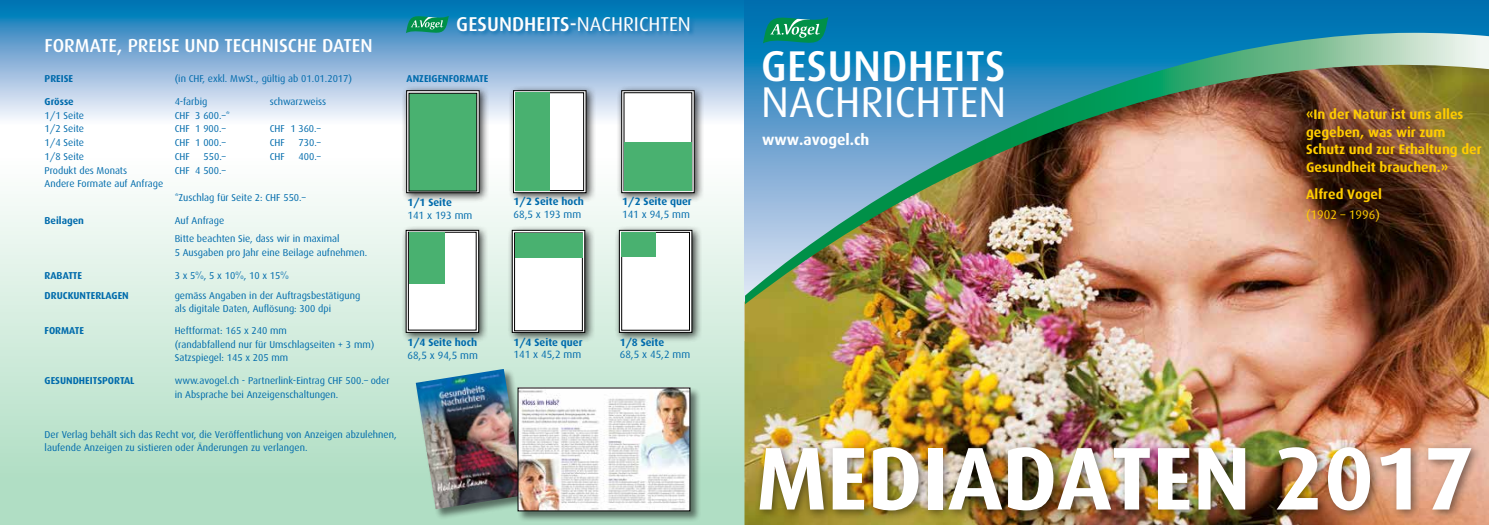
<style>
.page{position:relative;width:1489px;height:525px;background:#fff}
.page>*{position:absolute;margin:0;border:0;box-sizing:border-box;transform-origin:0 0}
.t1{font:700 89.12px "Dax";letter-spacing:-.005em;color:#fff}
.t2{font:500 43px "Dax";letter-spacing:.005em;color:#fff}
.t3{font:43px "Dax";color:#fff}
.t4{font:500 20px "Dax";letter-spacing:.005em;color:#fff}
.t5{font:500 18.75px "Dax CE";color:#fff}
.t6{font:700 15.38px "Dax";color:#fff}
.t7{font:700 13.75px/17.5px "Dax";color:#fc0}
.t8{font:12.5px "Dax";color:#fc0}
.t9{font:700 10.62px "Dax";color:#006bac}
.t10{font:10.62px "Dax";color:#006bac}
.t11{font:10px/13.8px "Dax";color:#006bac}
.t12{font:700 10px "Dax";color:#006bac}
.s1{font-size:7.5px}
.s2{font-size:6.25px}
.s3{font-weight:400}
</style>
<div class="page">
<svg style="left:0;top:0;width:744px;height:119px;background:#77add5"></svg>
<div style="left:0;top:154px;width:744px;height:370px;background:linear-gradient(to bottom,#fefefe,#a8dbbe)"></div>
<div style="left:744px;top:0;width:744px;height:340px;background:#0072b1"></div>
<img style="left:744px;top:45px;width:744px;height:479px">
<svg style="left:406px;top:16px;width:43px;height:17px"></svg>
<div style="left:456px;top:16px;width:239px;height:21px;background:#006bac;opacity:.75"></div>
<div style="left:401px;top:85px;width:88px;height:118px;background:#000;opacity:.75"></div>
<svg style="left:406px;top:90px;width:73px;height:103px"></svg>
<div style="left:409px;top:93px;width:68px;height:98px;background:#49b170;border:1px solid #000"></div>
<div style="left:508px;top:85px;width:88px;height:118px;background:#000;opacity:.75"></div>
<svg style="left:513px;top:90px;width:73px;height:103px"></svg>
<div style="left:515px;top:92px;width:69px;height:99px;background:#fff;border:1px solid #000"></div>
<div style="left:616px;top:85px;width:88px;height:118px;background:#000;opacity:.75"></div>
<svg style="left:621px;top:90px;width:73px;height:103px"></svg>
<div style="left:623px;top:92px;width:69px;height:99px;background:#fff;border:1px solid #000"></div>
<div style="left:516px;top:92px;width:34px;height:99px;background:#49b170"></div>
<div style="left:624px;top:141px;width:68px;height:49px;background:#49b170"></div>
<div style="left:401px;top:225px;width:88px;height:117px;background:#000;opacity:.75"></div>
<div style="left:406px;top:230px;width:73px;height:102px;background:#4e4e4e;border:1px solid #000"></div>
<div style="left:408px;top:232px;width:68px;height:98px;background:#fff;border:1px solid #000"></div>
<div style="left:507px;top:225px;width:88px;height:117px;background:#000;opacity:.75"></div>
<svg style="left:512px;top:230px;width:73px;height:102px"></svg>
<div style="left:514px;top:232px;width:68px;height:99px;background:#fff;border:1px solid #000"></div>
<div style="left:614px;top:225px;width:88px;height:117px;background:#000;opacity:.75"></div>
<div style="left:619px;top:230px;width:73px;height:102px;background:#020202;border:1px solid #000"></div>
<div style="left:621px;top:232px;width:68px;height:98px;background:#fff;border:1px solid #000"></div>
<div style="left:514px;top:233px;width:68px;height:24px;background:#49b170"></div>
<div style="left:622px;top:232px;width:33px;height:25px;background:#49b170"></div>
<div style="left:409px;top:232px;width:35px;height:51px;background:#49b170"></div>
<div style="left:415px;top:368px;width:119px;height:151px;background:#000;opacity:.5"></div>
<img style="left:416px;top:369px;width:108px;height:140px">
<img style="left:745px;top:32px;width:743px;height:272px">
<svg style="left:763px;top:17px;width:65px;height:26px"></svg>
<div style="left:753px;top:441px;width:728px;height:80px;background:#000;opacity:.49"></div>
<div style="left:517px;top:387px;width:184px;height:134px;background:#000;opacity:.5"></div>
<img style="left:520px;top:389px;width:168px;height:119px">
<h3 class="t5" style="left:45px;top:33px;width:329px">FORMATE, PREISE UND TECHNISCHE DATEN</h3>
<p class="t12" style="left:45px;top:73px;width:30px">PREISE</p>
<p class="t11" style="left:175px;top:72px;width:179px">(in CHF, exkl. MwSt., gültig ab 01.01.2017)</p>
<p class="t12" style="left:45px;top:96px;width:31px">Grösse</p>
<p class="t11" style="left:175px;top:94px;width:34px">4-farbig</p>
<p class="t11" style="left:270px;top:94px;width:58px">schwarzweiss</p>
<p class="t11" style="left:45px;top:108px;width:41px">1/1 Seite</p>
<p class="t11" style="left:175px;top:108px;width:57px">CHF 3 600.–*</p>
<p class="t11" style="left:45px;top:122px;width:41px">1/2 Seite</p>
<p class="t11" style="left:175px;top:122px;width:52px">CHF 1 900.–</p>
<p class="t11" style="left:270px;top:122px;width:52px">CHF 1 360.–</p>
<p class="t11" style="left:45px;top:136px;width:41px">1/4 Seite</p>
<p class="t11" style="left:175px;top:136px;width:52px">CHF 1 000.–</p>
<p class="t11" style="left:270px;top:136px;width:17px">CHF</p>
<p class="t11" style="left:298px;top:136px;width:24px">730.–</p>
<p class="t11" style="left:45px;top:149px;width:41px">1/8 Seite</p>
<p class="t11" style="left:175px;top:149px;width:17px">CHF</p>
<p class="t11" style="left:203px;top:149px;width:24px">550.–</p>
<p class="t11" style="left:270px;top:149px;width:17px">CHF</p>
<p class="t11" style="left:298px;top:149px;width:24px">400.–</p>
<p class="t11" style="left:45px;top:163px;width:84px">Produkt des Monats</p>
<p class="t11" style="left:175px;top:163px;width:52px">CHF 4 500.–</p>
<p class="t11" style="left:45px;top:177px;width:120px">Andere Formate auf Anfrage</p>
<p class="t11" style="left:175px;top:191px;width:133px">*Zuschlag für Seite 2: CHF 550.–</p>
<p class="t12" style="left:45px;top:214px;width:41px">Beilagen</p>
<p class="t11" style="left:175px;top:211px;width:166px;line-height:18.8px">Auf Anfrage<br>Bitte beachten Sie, dass wir in maximal</p>
<p class="t11" style="left:175px;top:246px;width:194px">5 Ausgaben pro Jahr eine Beilage aufnehmen.</p>
<p class="t12" style="left:45px;top:269px;width:39px">RABATTE</p>
<p class="t11" style="left:175px;top:268px;width:116px">3 x 5<sup>o</sup><span class="s1">/</span><span class="s2">o</span>, 5 x 10<sup>o</sup><span class="s1">/</span><span class="s2">o</span>, 10 x 15<sup>o</sup><span class="s1">/</span><span class="s2">o</span></p>
<p class="t12" style="left:45px;top:289px;width:86px">DRUCKUNTERLAGEN</p>
<p class="t11" style="left:175px;top:288px;width:187px">gemäss Angaben in der Auftragsbestätigung als digitale Daten, Auflösung: 300 dpi</p>
<p class="t12" style="left:45px;top:324px;width:41px">FORMATE</p>
<p class="t11" style="left:175px;top:323px;width:201px">Heftformat: 165 x 240 mm<br>(randabfallend nur für Umschlagseiten + 3 mm)<br>Satzspiegel: 145 x 205 mm</p>
<p class="t12" style="left:45px;top:374px;width:91px">GESUNDHEITSPORTAL</p>
<p class="t11" style="left:175px;top:373px;width:216px">www.avogel.ch - Partnerlink-Eintrag CHF 500.– oder in Absprache bei Anzeigenschaltungen.</p>
<p class="t11" style="left:45px;top:427px;width:353px">Der Verlag behält sich das Recht vor, die Veröffentlichung von Anzeigen abzulehnen, laufende Anzeigen zu sistieren oder Änderungen zu verlangen.</p>
<h3 class="t4" style="left:456px;top:13px;width:236px">GESUNDHEITS-<span class="s3">NACHRICHTEN</span></h3>
<p class="t12" style="left:406px;top:73px;width:83px">ANZEIGENFORMATE</p>
<p class="t9" style="left:407px;top:196px;width:46px">1/1 Seite</p>
<p class="t10" style="left:407px;top:209px;width:66px">141 x 193 mm</p>
<p class="t9" style="left:513px;top:196px;width:72px">1/2 Seite hoch</p>
<p class="t10" style="left:513px;top:208px;width:69px">68,5 x 193 mm</p>
<p class="t9" style="left:622px;top:196px;width:71px">1/2 Seite quer</p>
<p class="t10" style="left:622px;top:208px;width:69px">141 x 94,5 mm</p>
<p class="t9" style="left:407px;top:336px;width:71px">1/4 Seite hoch</p>
<p class="t10" style="left:407px;top:349px;width:72px">68,5 x 94,5 mm</p>
<p class="t9" style="left:513px;top:336px;width:71px">1/4 Seite quer</p>
<p class="t10" style="left:513px;top:348px;width:69px">141 x 45,2 mm</p>
<p class="t9" style="left:619px;top:336px;width:46px">1/8 Seite</p>
<p class="t10" style="left:619px;top:348px;width:72px">68,5 x 45,2 mm</p>
<h2 class="t2" style="left:761px;top:42px;width:246px">GESUNDHEITS</h2>
<h2 class="t3" style="left:761px;top:78px;width:246px">NACHRICHTEN</h2>
<h3 class="t6" style="left:762px;top:131px;width:109px">www.avogel.ch</h3>
<h3 class="t7" style="left:1305px;top:106px;width:177px">«In der Natur ist uns alles gegeben, was wir zum<br>Schutz und zur Erhaltung der<br>Gesundheit brauchen.»</h3>
<h3 class="t7" style="left:1305px;top:186px;width:77px">Alfred Vogel</h3>
<p class="t8" style="left:1305px;top:208px;width:75px">(1902 – 1996)</p>
<h1 class="t1" style="left:756px;top:427px;width:719px">MEDIADATEN 2017</h1>
</div>
